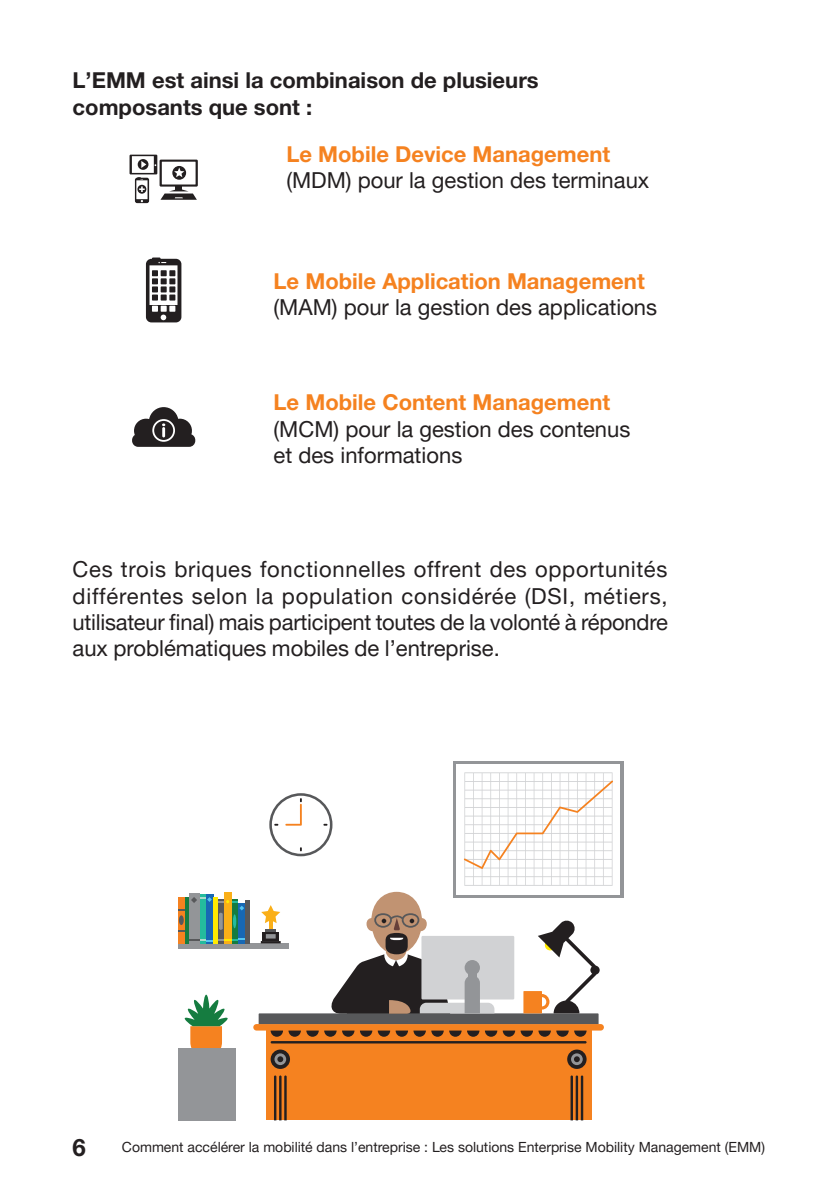
<style>
.page{position:relative;width:840px;height:1193px;background:#fff}
.page>*{position:absolute;margin:0;border:0;box-sizing:border-box;transform-origin:0 0}
.t1{font:700 24px "Helvetica Neue LT Pro";color:#231f20}
.t2{font:22px/26.4px "Helvetica Neue";color:#231f20;text-align:justify}
.t3{font:700 22px "Helvetica Neue LT Pro";color:#f58220}
.t4{font:700 22px/26.4px "Helvetica Neue LT Pro";color:#231f20}
.t5{font:14px "Helvetica Neue";color:#231f20}
</style>
<div class="page">
<svg style="left:132px;top:407px;width:63px;height:40px"></svg>
<div style="left:146px;top:259px;width:35px;height:63px;background:#231f20;border-radius:5px"></div>
<svg style="left:149px;top:257px;width:28px;height:63px"></svg>
<svg style="left:159px;top:160px;width:39px;height:27px"></svg>
<svg style="left:129px;top:155px;width:28px;height:19px"></svg>
<svg style="left:135px;top:178px;width:14px;height:25px"></svg>
<svg style="left:132px;top:156px;width:65px;height:46px"></svg>
<svg style="left:184px;top:994px;width:44px;height:54px"></svg>
<div style="left:453px;top:761px;width:170px;height:137px;background:#939598"></div>
<div style="left:456px;top:764px;width:164px;height:130px;background:#fff"></div>
<svg style="left:464px;top:772px;width:149px;height:114px"></svg>
<div style="left:253px;top:1024px;width:351px;height:6px;background:#f58220;border-radius:3px"></div>
<div style="left:266px;top:1030px;width:325px;height:90px;background:#f58220"></div>
<svg style="left:271px;top:1030px;width:65px;height:7px"></svg>
<svg style="left:342px;top:1030px;width:12px;height:7px"></svg>
<svg style="left:360px;top:1030px;width:12px;height:7px"></svg>
<svg style="left:378px;top:1030px;width:83px;height:7px"></svg>
<svg style="left:467px;top:1030px;width:12px;height:7px"></svg>
<svg style="left:485px;top:1030px;width:12px;height:7px"></svg>
<svg style="left:503px;top:1030px;width:65px;height:7px"></svg>
<svg style="left:574px;top:1030px;width:12px;height:7px"></svg>
<hr style="left:271px;top:1041px;width:315px;height:2px;background:#231f20">
<svg style="left:274px;top:1075px;width:13px;height:45px"></svg>
<svg style="left:570px;top:1075px;width:13px;height:45px"></svg>
<svg style="left:271px;top:1049px;width:19px;height:20px"></svg>
<svg style="left:274px;top:1053px;width:12px;height:12px"></svg>
<svg style="left:277px;top:1056px;width:6px;height:6px"></svg>
<svg style="left:567px;top:1049px;width:19px;height:20px"></svg>
<div style="left:571px;top:1053px;width:11px;height:12px;background:#939598;border-radius:50%"></div>
<svg style="left:574px;top:1056px;width:6px;height:6px"></svg>
<div style="left:178px;top:1048px;width:57px;height:72px;background:#939598"></div>
<svg style="left:269px;top:793px;width:63px;height:63px"></svg>
<div style="left:272px;top:796px;width:58px;height:58px;background:#fff;border-radius:50%"></div>
<svg style="left:285px;top:798px;width:17px;height:28px"></svg>
<div style="left:178px;top:943px;width:110px;height:6px;background:#939598"></div>
<div style="left:205px;top:894px;width:8px;height:49px;background:#1768b4"></div>
<div style="left:231px;top:899px;width:7px;height:44px;background:#157c40"></div>
<div style="left:199px;top:894px;width:6px;height:49px;background:#24bb9d"></div>
<div style="left:224px;top:892px;width:7px;height:51px;background:#faaf18"></div>
<div style="left:218px;top:899px;width:6px;height:44px;background:#57585a"></div>
<div style="left:213px;top:897px;width:5px;height:46px;background:#ffea01"></div>
<div style="left:238px;top:903px;width:8px;height:40px;background:#1768b4"></div>
<svg style="left:218px;top:900px;width:26px;height:30px"></svg>
<hr style="left:246px;top:900px;width:4px;height:43px;background:#57585a">
<div style="left:189px;top:893px;width:10px;height:50px;background:#939598"></div>
<svg style="left:189px;top:938px;width:57px;height:3px"></svg>
<svg style="left:191px;top:897px;width:21px;height:6px"></svg>
<hr style="left:185px;top:897px;width:4px;height:46px;background:#157c40">
<div style="left:178px;top:897px;width:7px;height:46px;background:#f58220"></div>
<div style="left:179px;top:915px;width:5px;height:10px;background:#57585a;border-radius:50%"></div>
<svg style="left:259px;top:892px;width:340px;height:132px"></svg>
<svg style="left:266px;top:934px;width:10px;height:4px"></svg>
<p class="t4" style="left:73px;top:67px;width:467px">L’EMM est ainsi la combinaison de plusieurs composants que sont :</p>
<p class="t3" style="left:286px;top:140px;width:325px">Le Mobile Device Management</p>
<p class="t2" style="left:286px;top:167px;width:364px">(MDM) pour la gestion des terminaux</p>
<p class="t3" style="left:273px;top:267px;width:372px">Le Mobile Application Management</p>
<p class="t2" style="left:273px;top:294px;width:385px">(MAM) pour la gestion des applications</p>
<p class="t3" style="left:273px;top:389px;width:338px">Le Mobile Content Management</p>
<p class="t2" style="left:273px;top:415px;width:358px">(MCM) pour la gestion des contenus</p>
<p class="t2" style="left:273px;top:442px;width:190px">et des informations</p>
<p class="t2" style="left:73px;top:556px;width:596px">Ces trois briques fonctionnelles offrent des opportunités différentes selon la population considérée (DSI, métiers, utilisateur final) mais participent toutes de la volonté à répondre aux problématiques mobiles de l’entreprise.</p>
<p class="t1" style="left:73px;top:1132px;width:15px">6</p>
<p class="t5" style="left:122px;top:1139px;width:644px">Comment accélérer la mobilité dans l’entreprise : Les solutions Enterprise Mobility Management (EMM)</p>
</div>
